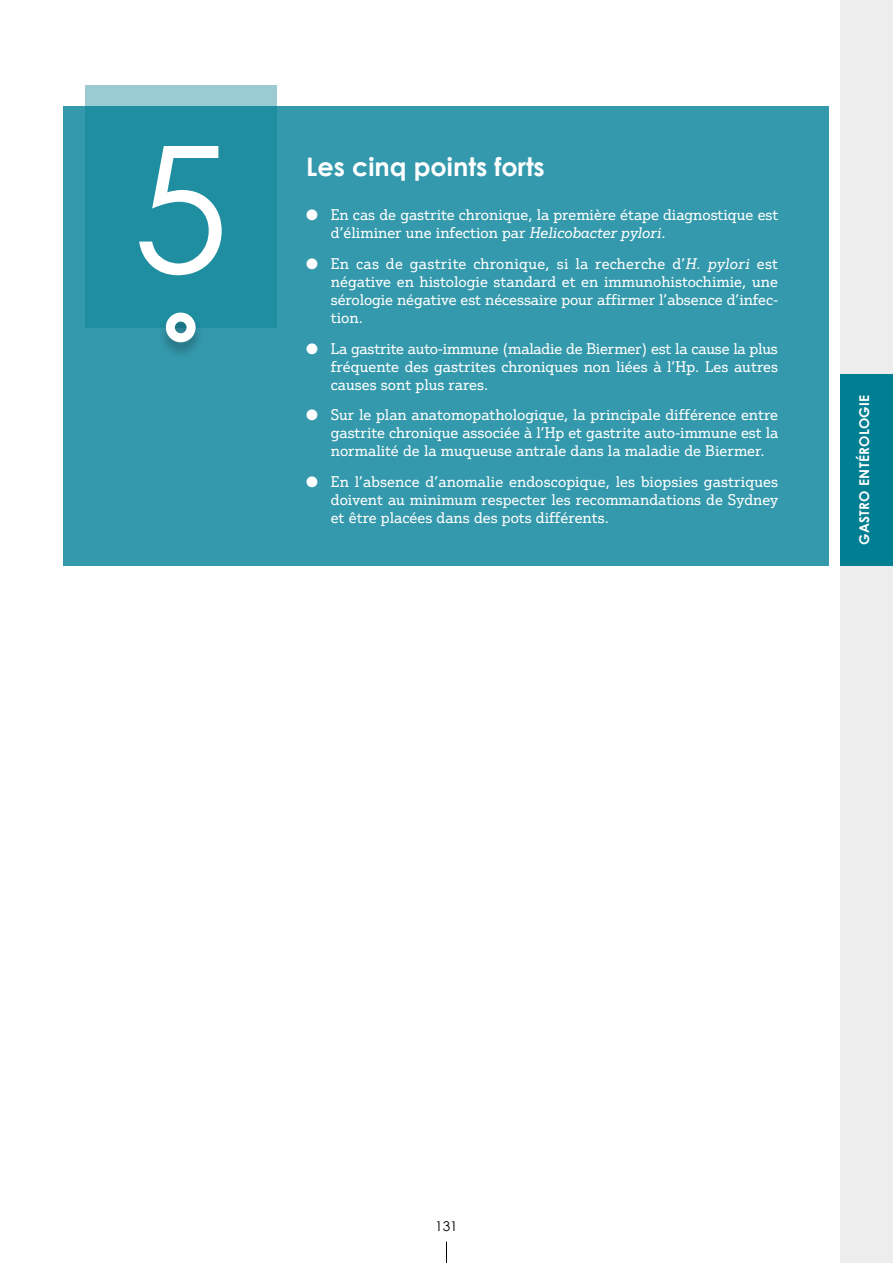
<style>
.page{position:relative;width:893px;height:1263px;background:#fff}
.page>*{position:absolute;margin:0;border:0;box-sizing:border-box;transform-origin:0 0}
.t1{font:175.5px "Century Gothic";color:#fff}
.t2{font:700 25.5px "Century Gothic";color:#fff}
.t3{font:15px/18px "Justus Pro";color:#fff;text-align:justify}
.t4{font:700 13.5px "Century Gothic";letter-spacing:.02em;color:#fff}
.t5{font:13.5px "Century Gothic";color:#000}
.s1{font-style:italic}
</style>
<div class="page">
<svg style="left:446px;top:1242px;width:1px;height:21px"></svg>
<div style="left:840px;top:0;width:53px;height:1263px;background:#ededed"></div>
<div style="left:840px;top:374px;width:53px;height:192px;background:#007e92"></div>
<div style="left:64px;top:106px;width:765px;height:460px;background:#3499ac"></div>
<svg style="left:85px;top:85px;width:191px;height:242px;background:#2993a5"></svg>
<div style="left:157px;top:312px;width:47px;height:48px;background:#000;opacity:.25"></div>
<svg style="left:166px;top:313px;width:30px;height:29px"></svg>
<h1 class="t1" style="left:132px;top:86px;width:99px">5</h1>
<h2 class="t2" style="left:306px;top:148px;width:240px">Les cinq points forts</h2>
<p class="t3" style="left:331px;top:205px;width:449px;text-indent:-25px">● En cas de gastrite chronique, la première étape diagnostique est d’éliminer une infection par <span class="s1">Helicobacter pylori</span>.</p>
<p class="t3" style="left:331px;top:254px;width:449px;text-indent:-25px">● En cas de gastrite chronique, si la recherche d’<span class="s1">H. pylori</span> est négative en histologie standard et en immunohistochimie, une sérologie négative est nécessaire pour affirmer l’absence d’infec&shy;tion.</p>
<p class="t3" style="left:331px;top:339px;width:449px;text-indent:-25px">● La gastrite auto-immune (maladie de Biermer) est la cause la plus fréquente des gastrites chroniques non liées à l’Hp. Les autres causes sont plus rares.</p>
<p class="t3" style="left:331px;top:406px;width:449px;text-indent:-25px">● Sur le plan anatomopathologique, la principale différence entre gastrite chronique associée à l’Hp et gastrite auto-immune est la normalité de la muqueuse antrale dans la maladie de Biermer.</p>
<p class="t3" style="left:331px;top:472px;width:449px;text-indent:-25px">● En l’absence d’anomalie endoscopique, les biopsies gastriques doivent au minimum respecter les recommandations de Sydney et être placées dans des pots différents.</p>
<p class="t4" style="left:854px;top:545px;width:151px;rotate:-90deg">GASTRO ENTÉROLOGIE</p>
<p class="t5" style="left:435px;top:1216px;width:24px">131</p>
</div>
